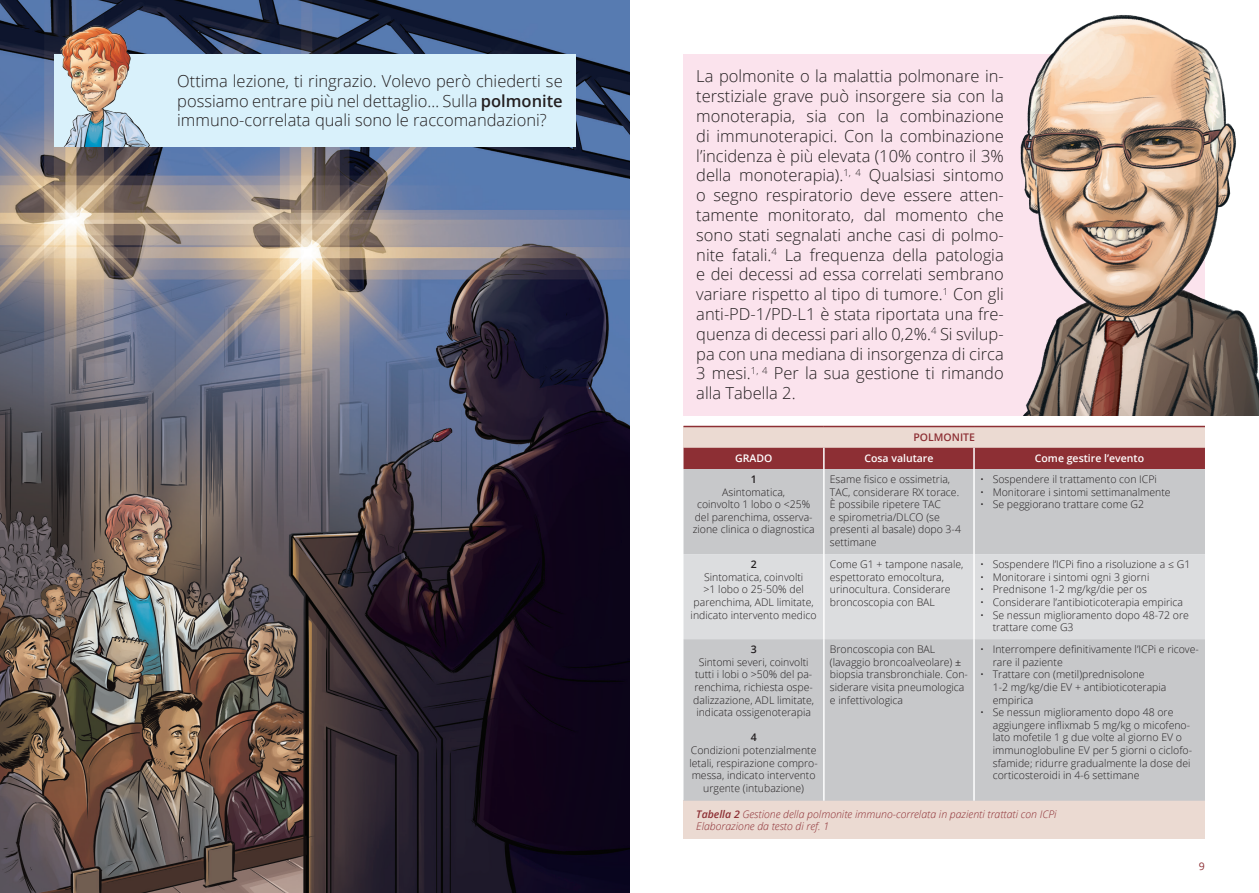
<style>
.page{position:relative;width:1259px;height:893px;background:#fff}
.page>*{position:absolute;margin:0;border:0;box-sizing:border-box;transform-origin:0 0}
.t1{font:300 16.5px/19.8px "Open Sans";color:#231f20;text-align:justify}
.t2{font:300 10.5px/12.6px "Open Sans";color:#231f20}
.t3{font:italic 300 10.5px/12.6px "Open Sans";color:#8d2f34}
.t4{font:600 10.5px "Open Sans";color:#fff}
.t5{font:600 10.5px "Open Sans";color:#8d2f34}
.t6{font:600 10.5px "Open Sans";color:#231f20}
.t7{font:10.5px "Open Sans";color:#8d2f34}
.s1{font-weight:600}
.s2{font-family:"Minion Pro";font-weight:400}
</style>
<div class="page">
<img style="left:0;top:0;width:629px;height:893px">
<div style="left:54px;top:54px;width:521px;height:93px;background:#d9f1fb"></div>
<div style="left:683px;top:54px;width:522px;height:361px;background:#fbe3ed"></div>
<div style="left:683px;top:801px;width:522px;height:38px;background:#ebdad2"></div>
<img style="left:1020px;top:15px;width:239px;height:400px">
<div style="left:683px;top:426px;width:522px;height:22px;background:#ebdad2"></div>
<div style="left:683px;top:469px;width:522px;height:332px;background:#c7c8ca"></div>
<div style="left:683px;top:554px;width:522px;height:85px;background:#dcdddf"></div>
<hr style="left:823px;top:469px;width:1px;height:85px;background:#fff">
<hr style="left:823px;top:554px;width:1px;height:85px;background:#fff">
<hr style="left:823px;top:639px;width:1px;height:162px;background:#fff">
<div style="left:683px;top:448px;width:522px;height:21px;background:#8d2f34"></div>
<hr style="left:973px;top:469px;width:1px;height:85px;background:#fff">
<hr style="left:973px;top:554px;width:1px;height:85px;background:#fff">
<hr style="left:973px;top:639px;width:1px;height:162px;background:#fff">
<hr style="left:683px;top:426px;width:141px;height:1px;background:#8d2f34">
<hr style="left:824px;top:426px;width:150px;height:1px;background:#8d2f34">
<hr style="left:974px;top:426px;width:231px;height:1px;background:#8d2f34">
<img style="left:7px;top:5px;width:170px;height:142px">
<h1 class="t1" style="left:177px;top:71px;width:387px">Ottima lezione, ti ringrazio. Volevo però chiederti se possiamo entrare più nel dettaglio… Sulla <span class="s1">polmonite </span>immuno-correlata quali sono le raccomandazioni?</h1>
<p class="t1" style="left:696px;top:66px;width:309px">La polmonite o la malattia polmonare in&shy;terstiziale grave può insorgere sia con la monoterapia, sia con la combinazione di immunoterapici. Con la combinazione l’incidenza è più elevata (10% contro il 3% della monoterapia).<sup>1,</sup> <sup>4</sup> Qualsiasi sintomo o segno respiratorio deve essere atten&shy;tamente monitorato, dal momento che sono stati segnalati anche casi di polmo&shy;nite fatali.<sup>4</sup> La frequenza della patologia e dei decessi ad essa correlati sembrano variare rispetto al tipo di tumore.<sup>1</sup> Con gli anti-PD-1/PD-L1 è stata riportata una fre&shy;quenza di decessi pari allo 0,2%.<sup>4</sup> Si svilup&shy;pa con una mediana di insorgenza di circa 3 mesi.<sup>1,</sup> <sup>4</sup> Per la sua gestione ti rimando alla Tabella 2.</p>
<p class="t5" style="left:913px;top:430px;width:63px">POLMONITE</p>
<p class="t4" style="left:735px;top:451px;width:39px">GRADO</p>
<p class="t4" style="left:864px;top:451px;width:71px">Cosa valutare</p>
<p class="t4" style="left:1035px;top:451px;width:111px">Come gestire l’evento</p>
<p class="t6" style="left:750px;top:472px;width:7px">1</p>
<p class="t2" style="left:693px;top:485px;width:123px;text-align:center">Asintomatica,<br>coinvolto 1 lobo o &lt;25% del parenchima, osserva&shy;zione clinica o diagnostica</p>
<p class="t2" style="left:830px;top:473px;width:133px">Esame fisico e ossimetria,<br>TAC, considerare RX torace.<br>È possibile ripetere TAC<br>e spirometria/DLCO (se presenti al basale) dopo 3-4 settimane</p>
<p class="t2" style="left:980px;top:473px;width:178px">• Sospendere il trattamento con ICPi</p>
<p class="t2" style="left:980px;top:485px;width:192px">• Monitorare i sintomi settimanalmente</p>
<p class="t2" style="left:980px;top:498px;width:166px">• Se peggiorano trattare come G2</p>
<p class="t6" style="left:750px;top:557px;width:7px">2</p>
<p class="t2" style="left:690px;top:570px;width:128px;text-align:center">Sintomatica, coinvolti<br>&gt;1 lobo o 25-50% del parenchima, ADL limitate, indicato intervento medico</p>
<p class="t6" style="left:750px;top:642px;width:7px">3</p>
<p class="t2" style="left:693px;top:655px;width:122px;text-align:center">Sintomi severi, coinvolti tutti i lobi o &gt;50% del pa&shy;renchima, richiesta ospe&shy;dalizzazione, ADL limitate, indicata ossigenoterapia</p>
<p class="t6" style="left:750px;top:730px;width:7px">4</p>
<p class="t2" style="left:689px;top:744px;width:130px;text-align:center">Condizioni potenzialmente letali, respirazione compro&shy;messa, indicato intervento urgente (intubazione)</p>
<p class="t2" style="left:830px;top:558px;width:135px">Come G1 + tampone nasale, espettorato emocoltura, urinocultura. Considerare broncoscopia con BAL</p>
<p class="t2" style="left:980px;top:558px;width:212px">• Sospendere l’ICPi fino a risoluzione a ≤ G1</p>
<p class="t2" style="left:980px;top:570px;width:171px">• Monitorare i sintomi ogni 3 giorni</p>
<p class="t2" style="left:980px;top:583px;width:168px">• Prednisone 1-2 mg/kg/die per os</p>
<p class="t2" style="left:980px;top:595px;width:204px">• Considerare l’antibioticoterapia empirica</p>
<p class="t2" style="left:992px;top:608px;width:198px;text-indent:-13px">• Se nessun miglioramento dopo 48-72 ore trattare come G3</p>
<p class="t2" style="left:830px;top:643px;width:140px">Broncoscopia con BAL (lavaggio broncoalveolare) <span class="s2">± </span>biopsia transbronchiale. Con&shy;siderare visita pneumologica e infettivologica</p>
<p class="t2" style="left:992px;top:643px;width:208px;text-indent:-13px">• Interrompere definitivamente l’ICPi e ricove&shy;rare il paziente</p>
<p class="t2" style="left:992px;top:668px;width:175px;text-indent:-13px">• Trattare con (metil)prednisolone<br>1-2 mg/kg/die EV + antibioticoterapia empirica</p>
<p class="t2" style="left:992px;top:706px;width:201px;text-indent:-13px">• Se nessun miglioramento dopo 48 ore aggiungere inflixmab 5 mg/kg o micofeno&shy;lato mofetile 1 g due volte al giorno EV o immunoglobuline EV per 5 giorni o ciclofo&shy;sfamide; ridurre gradualmente la dose dei corticosteroidi in 4-6 settimane</p>
<p class="t3" style="left:696px;top:807px;width:362px"><span class="s1">Tabella 2</span> Gestione della polmonite immuno-correlata in pazienti trattati con ICPi<br>Elaborazione da testo di ref. 1</p>
<p class="t7" style="left:1199px;top:859px;width:8px">9</p>
</div>
